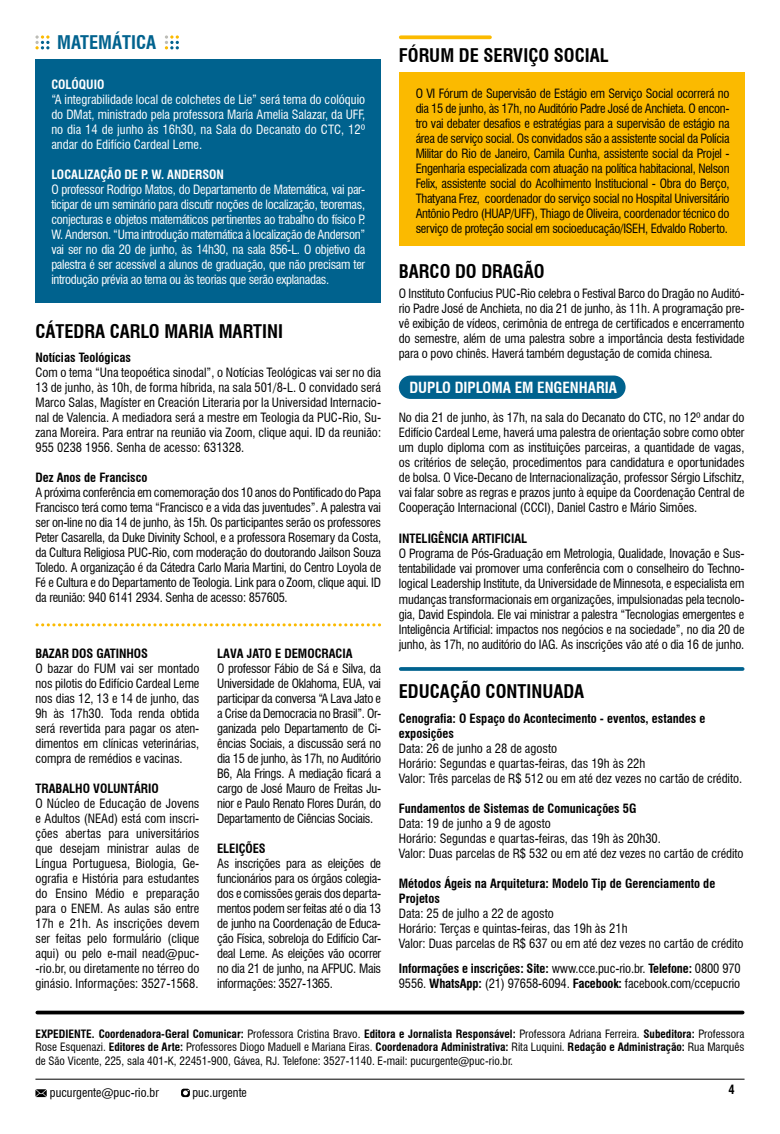
<style>
.page{position:relative;width:780px;height:1134px;background:#fff}
.page>*{position:absolute;margin:0;border:0;box-sizing:border-box;transform-origin:0 0}
.t1{font:700 condensed 18.38px "Swiss 721 BT";color:#000}
.t2{font:700 condensed 18.38px "Swiss 721 BT";color:#00628e}
.t3{font:700 condensed 15px "Swiss 721 BT";color:#fff}
.t4{font:condensed 12.5px/15px "Swiss 721 BT";letter-spacing:-.005em;color:#000;text-align:justify}
.t5{font:condensed 12.5px/15px "Swiss 721 BT";letter-spacing:-.015em;color:#fff;text-align:justify}
.t6{font:700 condensed 12.5px/15px "Swiss 721 BT";color:#000}
.t7{font:700 condensed 12.5px "Swiss 721 BT";color:#fff}
.t8{font:condensed 12.12px "Swiss 721 BT";color:#000}
.t9{font:condensed 11.25px/13.5px "Swiss 721 BT";color:#000;text-align:justify}
.s1{font-weight:700}
</style>
<div class="page">
<hr style="left:35px;top:1079px;width:709px;height:1px;background:#000">
<svg style="left:181px;top:1089px;width:9px;height:8px"></svg>
<svg style="left:35px;top:1089px;width:12px;height:8px"></svg>
<svg style="left:400px;top:667px;width:342px;height:4px"></svg>
<hr style="left:37px;top:1011px;width:705px;height:3px;background:#000">
<div style="left:35px;top:60px;width:346px;height:243px;background:#00628e"></div>
<svg style="left:165px;top:35px;width:14px;height:14px"></svg>
<svg style="left:35px;top:35px;width:14px;height:14px"></svg>
<div style="left:399px;top:72px;width:345px;height:174px;background:#fbba00"></div>
<svg style="left:400px;top:35px;width:90px;height:4px"></svg>
<div style="left:399px;top:375px;width:226px;height:24px;background:#00628e;border-radius:12px"></div>
<svg style="left:37px;top:623px;width:342px;height:3px"></svg>
<h1 class="t2" style="left:57px;top:32px;width:100px">MATEMÁTICA</h1>
<p class="t7" style="left:51px;top:77px;width:55px">COLÓQUIO</p>
<p class="t5" style="left:51px;top:92px;width:315px">“A integrabilidade local de colchetes de Lie” será tema do colóquio do DMat, ministrado pela professora María Amelia Salazar, da UFF, no dia 14 de junho às 16h30, na Sala do Decanato do CTC, 12º andar do Edifício Cardeal Leme.</p>
<p class="t7" style="left:51px;top:167px;width:174px">LOCALIZAÇÃO DE P. W. ANDERSON</p>
<p class="t5" style="left:51px;top:182px;width:315px">O professor Rodrigo Matos, do Departamento de Matemática, vai par&shy;ticipar de um seminário para discutir noções de localização, teoremas, conjecturas e objetos matemáticos pertinentes ao trabalho do físico P.<br>W. Anderson. “Uma introdução matemática à localização de Anderson” vai ser no dia 20 de junho, às 14h30, na sala 856-L. O objetivo da palestra é ser acessível a alunos de graduação, que não precisam ter introdução prévia ao tema ou às teorias que serão explanadas.</p>
<h1 class="t1" style="left:35px;top:321px;width:249px">CÁTEDRA CARLO MARIA MARTINI</h1>
<p class="t6" style="left:35px;top:350px;width:97px">Notícias Teológicas</p>
<p class="t4" style="left:35px;top:365px;width:347px">Com o tema “Una teopoética sinodal”, o Notícias Teológicas vai ser no dia 13 de junho, às 10h, de forma híbrida, na sala 501/8-L. O convidado será Marco Salas, Magíster en Creación Literaria por la Universidad Internacio&shy;nal de Valencia. A mediadora será a mestre em Teologia da PUC-Rio, Su&shy;zana Moreira. Para entrar na reunião via Zoom, clique aqui. ID da reunião:<br>955 0238 1956. Senha de acesso: 631328.</p>
<p class="t6" style="left:35px;top:470px;width:113px">Dez Anos de Francisco</p>
<p class="t4" style="left:35px;top:485px;width:347px">A próxima conferência em comemoração dos 10 anos do Pontificado do Papa Francisco terá como tema “Francisco e a vida das juventudes”. A palestra vai ser on-line no dia 14 de junho, às 15h. Os participantes serão os professores Peter Casarella, da Duke Divinity School, e a professora Rosemary da Costa, da Cultura Religiosa PUC-Rio, com moderação do doutorando Jailson Souza Toledo. A organização é da Cátedra Carlo Maria Martini, do Centro Loyola de Fé e Cultura e do Departamento de Teologia. Link para o Zoom, clique aqui. ID da reunião: 940 6141 2934. Senha de acesso: 857605.</p>
<p class="t6" style="left:35px;top:646px;width:114px">BAZAR DOS GATINHOS</p>
<p class="t4" style="left:35px;top:661px;width:165px">O bazar do FUM vai ser montado nos pilotis do Edifício Cardeal Leme nos dias 12, 13 e 14 de junho, das 9h às 17h30. Toda renda obtida será revertida para pagar os aten&shy;dimentos em clínicas veterinárias, compra de remédios e vacinas.</p>
<p class="t6" style="left:35px;top:781px;width:125px">TRABALHO VOLUNTÁRIO</p>
<p class="t4" style="left:35px;top:796px;width:165px">O Núcleo de Educação de Jovens e Adultos (NEAd) está com inscri&shy;ções abertas para universitários que desejam ministrar aulas de Língua Portuguesa, Biologia, Ge&shy;ografia e História para estudantes do Ensino Médio e preparação para o ENEM. As aulas são entre 17h e 21h. As inscrições devem ser feitas pelo formulário (clique aqui) ou pelo e-mail nead@puc--rio.br, ou diretamente no térreo do ginásio. Informações: 3527-1568.</p>
<p class="t6" style="left:217px;top:646px;width:137px">LAVA JATO E DEMOCRACIA</p>
<p class="t4" style="left:217px;top:661px;width:165px">O professor Fábio de Sá e Silva, da Universidade de Oklahoma, EUA, vai participar da conversa “A Lava Jato e a Crise da Democracia no Brasil”. Or&shy;ganizada pelo Departamento de Ci&shy;ências Sociais, a discussão será no dia 15 de junho, às 17h, no Auditório B6, Ala Frings. A mediação ficará a cargo de José Mauro de Freitas Ju&shy;nior e Paulo Renato Flores Durán, do Departamento de Ciências Sociais.</p>
<p class="t6" style="left:217px;top:841px;width:50px">ELEIÇÕES</p>
<p class="t4" style="left:217px;top:856px;width:165px">As inscrições para as eleições de funcionários para os órgãos colegia&shy;dos e comissões gerais dos departa&shy;mentos podem ser feitas até o dia 13 de junho na Coordenação de Educa&shy;ção Física, sobreloja do Edifício Car&shy;deal Leme. As eleições vão ocorrer no dia 21 de junho, na AFPUC. Mais informações: 3527-1365.</p>
<h1 class="t1" style="left:399px;top:45px;width:211px">FÓRUM DE SERVIÇO SOCIAL</h1>
<p class="t4" style="left:415px;top:86px;width:315px">O VI Fórum de Supervisão de Estágio em Serviço Social ocorrerá no dia 15 de junho, às 17h, no Auditório Padre José de Anchieta. O encon&shy;tro vai debater desafios e estratégias para a supervisão de estágio na área de serviço social. Os convidados são a assistente social da Polícia Militar do Rio de Janeiro, Camila Cunha, assistente social da Projel - Engenharia especializada com atuação na política habitacional, Nelson Felix, assistente social do Acolhimento Institucional - Obra do Berço, Thatyana Frez, coordenador do serviço social no Hospital Universitário Antônio Pedro (HUAP/UFF), Thiago de Oliveira, coordenador técnico do serviço de proteção social em socioeducação/ISEH, Edvaldo Roberto.</p>
<h1 class="t1" style="left:399px;top:260px;width:147px">BARCO DO DRAGÃO</h1>
<p class="t4" style="left:399px;top:286px;width:347px">O Instituto Confucius PUC-Rio celebra o Festival Barco do Dragão no Auditó&shy;rio Padre José de Anchieta, no dia 21 de junho, às 11h. A programação pre&shy;vê exibição de vídeos, cerimônia de entrega de certificados e encerramento do semestre, além de uma palestra sobre a importância desta festividade para o povo chinês. Haverá também degustação de comida chinesa.</p>
<p class="t3" style="left:409px;top:379px;width:209px">DUPLO DIPLOMA EM ENGENHARIA</p>
<p class="t4" style="left:399px;top:410px;width:347px">No dia 21 de junho, às 17h, na sala do Decanato do CTC, no 12º andar do Edifício Cardeal Leme, haverá uma palestra de orientação sobre como obter um duplo diploma com as instituições parceiras, a quantidade de vagas, os critérios de seleção, procedimentos para candidatura e oportunidades de bolsa. O Vice-Decano de Internacionalização, professor Sérgio Lifschitz, vai falar sobre as regras e prazos junto à equipe da Coordenação Central de Cooperação Internacional (CCCI), Daniel Castro e Mário Simões.</p>
<p class="t6" style="left:399px;top:531px;width:130px">INTELIGÊNCIA ARTIFICIAL</p>
<p class="t4" style="left:399px;top:546px;width:347px">O Programa de Pós-Graduação em Metrologia, Qualidade, Inovação e Sus&shy;tentabilidade vai promover uma conferência com o conselheiro do Techno&shy;logical Leadership Institute, da Universidade de Minnesota, e especialista em mudanças transformacionais em organizações, impulsionadas pela tecnolo&shy;gia, David Espindola. Ele vai ministrar a palestra “Tecnologias emergentes e Inteligência Artificial: impactos nos negócios e na sociedade”, no dia 20 de junho, às 17h, no auditório do IAG. As inscrições vão até o dia 16 de junho.</p>
<h1 class="t1" style="left:399px;top:680px;width:187px">EDUCAÇÃO CONTINUADA</h1>
<p class="t6" style="left:399px;top:711px;width:308px">Cenografia: O Espaço do Acontecimento - eventos, estandes e exposições</p>
<p class="t4" style="left:399px;top:741px;width:345px;text-align:left">Data: 26 de junho a 28 de agosto<br>Horário: Segundas e quartas-feiras, das 19h às 22h<br>Valor: Três parcelas de R$ 512 ou em até dez vezes no cartão de crédito.</p>
<p class="t6" style="left:399px;top:801px;width:239px">Fundamentos de Sistemas de Comunicações 5G</p>
<p class="t4" style="left:399px;top:816px;width:346px;text-align:left">Data: 19 de junho a 9 de agosto<br>Horário: Segundas e quartas-feiras, das 19h às 20h30.<br>Valor: Duas parcelas de R$ 532 ou em até dez vezes no cartão de crédito</p>
<p class="t6" style="left:399px;top:876px;width:318px">Métodos Ágeis na Arquitetura: Modelo Tip de Gerenciamento de<br>Projetos</p>
<p class="t4" style="left:399px;top:906px;width:346px;text-align:left">Data: 25 de julho a 22 de agosto<br>Horário: Terças e quintas-feiras, das 19h às 21h<br>Valor: Duas parcelas de R$ 637 ou em até dez vezes no cartão de crédito</p>
<p class="t4" style="left:399px;top:961px;width:343px"><span class="s1">Informações e inscrições: Site:</span> www.cce.puc-rio.br. <span class="s1">Telefone:</span> 0800 970<br>9556. <span class="s1">WhatsApp:</span> (21) 97658-6094. <span class="s1">Facebook:</span> facebook.com/ccepucrio</p>
<p class="t9" style="left:35px;top:1027px;width:710px"><span class="s1">EXPEDIENTE. Coordenadora-Geral Comunicar:</span> Professora Cristina Bravo. <span class="s1">Editora e Jornalista Responsável:</span> Professora Adriana Ferreira. <span class="s1">Subeditora:</span> Professora Rose Esquenazi. <span class="s1">Editores de Arte:</span> Professores Diogo Maduell e Mariana Eiras. <span class="s1">Coordenadora Administrativa:</span> Rita Luquini. <span class="s1">Redação e Administração:</span> Rua Marquês de São Vicente, 225, sala 401-K, 22451-900, Gávea, RJ. Telefone: 3527-1140. E-mail: pucurgente@puc-rio.br.</p>
<p class="t8" style="left:50px;top:1085px;width:111px">pucurgente@puc-rio.br</p>
<p class="t8" style="left:192px;top:1085px;width:56px">puc.urgente</p>
<p class="t6" style="left:728px;top:1082px;width:8px">4</p>
</div>
